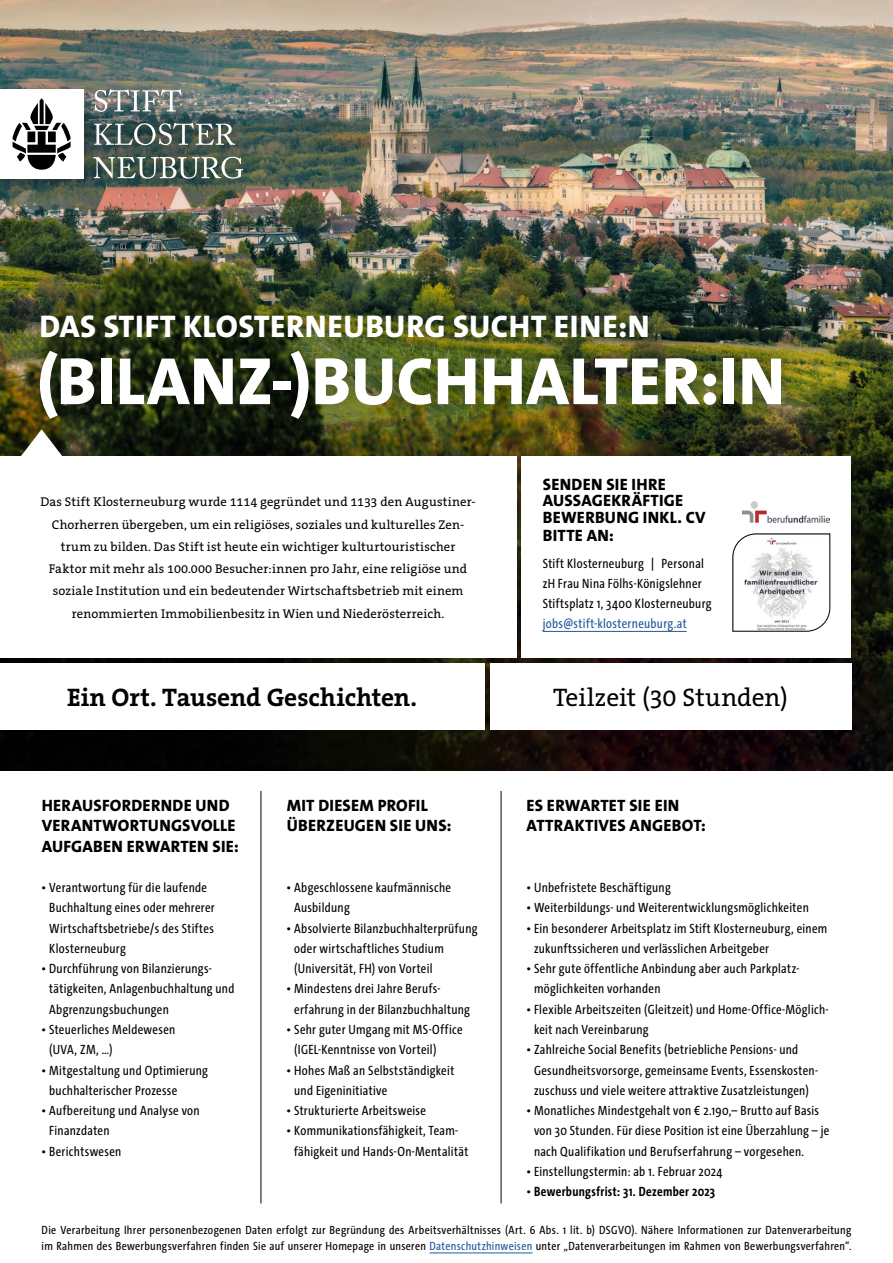
<style>
.page{position:relative;width:893px;height:1263px;background:#fff}
.page>*{position:absolute;margin:0;border:0;box-sizing:border-box;transform-origin:0 0}
.t1{font:800 67.5px "The Sans B W8";letter-spacing:.005em;color:#fff}
.t2{font:800 31.5px "The Sans B W8";letter-spacing:.015em;color:#fff}
.t3{font:700 25.5px "The Serif B W7";color:#000}
.t4{font:25.5px "The Serif B W5 Plain";color:#000}
.t5{font:800 16.5px/20.2px "The Sans B W8";letter-spacing:.015em;color:#000}
.t6{font:13.5px/20.2px "The Sans Cd LF5 Plain";letter-spacing:.02em;color:#000}
.t7{font:700 13.5px "The Sans Cd LF7";letter-spacing:.025em;color:#000}
.t8{font:13.5px "The Sans Cd LF5 Plain";letter-spacing:.025em;color:#22599b}
.t9{font:12.75px/22.4px "The Serif B W5 Plain";letter-spacing:.01em;color:#000;text-align:center}
.t10{font:12px/16.2px "The Sans Cd LF5 Plain";letter-spacing:.025em;color:#000}
.s1{font-family:"The Sans Cd LF5 Plain";font-weight:400}
.s2{color:#22599b}
</style>
<div class="page">
<img style="left:0;top:0;width:893px;height:771px">
<div style="left:0;top:66px;width:264px;height:136px;background:#000;opacity:.5"></div>
<svg style="left:94px;top:89px;width:88px;height:23px;background:#8f9693"></svg>
<svg style="left:94px;top:123px;width:141px;height:22px;background:#6d7b77"></svg>
<svg style="left:93px;top:157px;width:150px;height:22px;background:#6f7f76"></svg>
<div style="left:0;top:89px;width:83px;height:90px;background:#fff"></div>
<svg style="left:13px;top:98px;width:58px;height:72px"></svg>
<div style="left:17px;top:292px;width:788px;height:148px;background:#000;opacity:.5"></div>
<svg style="left:21px;top:429px;width:41px;height:27px"></svg>
<div style="left:522px;top:456px;width:329px;height:202px;background:#fff"></div>
<hr style="left:543px;top:631px;width:144px;height:1px;background:#22599b">
<div style="left:0;top:456px;width:516px;height:202px;background:#fff"></div>
<div style="left:0;top:663px;width:484px;height:67px;background:#fff"></div>
<div style="left:490px;top:663px;width:361px;height:67px;background:#fff"></div>
<svg style="left:732px;top:533px;width:98px;height:99px"></svg>
<img style="left:742px;top:501px;width:87px;height:22px">
<hr style="left:429px;top:1253px;width:103px;height:1px;background:#22599b">
<hr style="left:261px;top:791px;width:1px;height:412px;background:#000">
<hr style="left:501px;top:791px;width:1px;height:412px;background:#000">
<p class="t2" style="left:40px;top:306px;width:611px">DAS STIFT KLOSTERNEUBURG SUCHT EINE:N</p>
<p class="t1" style="left:37px;top:338px;width:749px">(BILANZ-)BUCHHALTER:IN</p>
<p class="t9" style="left:40px;top:491px;width:437px">Das Stift Klosterneuburg wurde 1114 gegründet und 1133 den Augustiner-Chorherren übergeben, um ein religiöses, soziales und kulturelles Zen&shy;trum zu bilden. Das Stift ist heute ein wichtiger kulturtouristischer Faktor mit mehr als 100.000 Besucher:innen pro Jahr, eine religiöse und soziale Institution und ein bedeutender Wirtschaftsbetrieb mit einem renommierten Immobilienbesitz in Wien und Niederösterreich.</p>
<p class="t5" style="left:543px;top:476px;width:164px;line-height:16.5px">SENDEN SIE IHRE<br>AUSSAGEKRÄFTIGE<br>BEWERBUNG INKL. CV</p>
<p class="t5" style="left:543px;top:525px;width:73px">BITTE AN:</p>
<p class="t6" style="left:543px;top:552px;width:163px">Stift Klosterneuburg | Personal</p>
<p class="t6" style="left:543px;top:573px;width:160px">zH Frau Nina Fölhs-Königslehner</p>
<p class="t6" style="left:543px;top:593px;width:170px">Stiftsplatz 1, 3400 Klosterneuburg</p>
<p class="t8" style="left:543px;top:615px;width:145px">jobs@stift-klosterneuburg.at</p>
<p class="t3" style="left:67px;top:681px;width:351px">Ein Ort. Tausend Geschichten.</p>
<p class="t4" style="left:553px;top:681px;width:236px">Teilzeit (30 Stunden)</p>
<p class="t5" style="left:42px;top:796px;width:199px">HERAUSFORDERNDE UND<br>VERANTWORTUNGSVOLLE<br>AUFGABEN ERWARTEN SIE:</p>
<p class="t6" style="left:49px;top:877px;width:167px;text-indent:-8px">• Verantwortung für die laufende<br>Buchhaltung eines oder mehrerer<br>Wirtschaftsbetriebe/s des Stiftes<br>Klosterneuburg</p>
<p class="t6" style="left:49px;top:958px;width:187px;text-indent:-8px">• Durchführung von Bilanzierungs&shy;tätigkeiten, Anlagenbuchhaltung und<br>Abgrenzungsbuchungen</p>
<p class="t6" style="left:49px;top:1019px;width:128px;text-indent:-8px">• Steuerliches Meldewesen (UVA, ZM, …)</p>
<p class="t6" style="left:49px;top:1059px;width:160px;text-indent:-8px">• Mitgestaltung und Optimierung buchhalterischer Prozesse</p>
<p class="t6" style="left:49px;top:1100px;width:152px;text-indent:-8px">• Aufbereitung und Analyse von<br>Finanzdaten</p>
<p class="t6" style="left:42px;top:1140px;width:81px">• Berichtswesen</p>
<p class="t5" style="left:287px;top:796px;width:166px">MIT DIESEM PROFIL<br>ÜBERZEUGEN SIE UNS:</p>
<p class="t6" style="left:294px;top:877px;width:158px;text-indent:-8px">• Abgeschlossene kaufmännische<br>Ausbildung</p>
<p class="t6" style="left:294px;top:918px;width:185px;text-indent:-8px">• Absolvierte Bilanzbuchhalterprüfung oder wirtschaftliches Studium (Universität, FH) von Vorteil</p>
<p class="t6" style="left:294px;top:978px;width:177px;text-indent:-8px">• Mindestens drei Jahre Berufs&shy;erfahrung in der Bilanzbuchhaltung</p>
<p class="t6" style="left:294px;top:1019px;width:170px;text-indent:-8px">• Sehr guter Umgang mit MS-Office (IGEL-Kenntnisse von Vorteil)</p>
<p class="t6" style="left:294px;top:1059px;width:162px;text-indent:-8px">• Hohes Maß an Selbstständigkeit und Eigeninitiative</p>
<p class="t6" style="left:287px;top:1100px;width:141px">• Strukturierte Arbeitsweise</p>
<p class="t6" style="left:294px;top:1120px;width:176px;text-indent:-8px">• Kommunikationsfähigkeit, Team&shy;fähigkeit und Hands-On-Mentalität</p>
<p class="t5" style="left:527px;top:796px;width:181px">ES ERWARTET SIE EIN<br>ATTRAKTIVES ANGEBOT:</p>
<p class="t6" style="left:526px;top:877px;width:146px">• Unbefristete Beschäftigung</p>
<p class="t6" style="left:526px;top:897px;width:284px">• Weiterbildungs- und Weiterentwicklungsmöglichkeiten</p>
<p class="t6" style="left:534px;top:918px;width:295px;text-indent:-8px">• Ein besonderer Arbeitsplatz im Stift Klosterneuburg, einem zukunftssicheren und verlässlichen Arbeitgeber</p>
<p class="t6" style="left:534px;top:958px;width:267px;text-indent:-8px">• Sehr gute öffentliche Anbindung aber auch Parkplatz&shy;möglichkeiten vorhanden</p>
<p class="t6" style="left:534px;top:999px;width:296px;text-indent:-8px">• Flexible Arbeitszeiten (Gleitzeit) und Home-Office-Möglich&shy;keit nach Vereinbarung</p>
<p class="t6" style="left:534px;top:1039px;width:285px;text-indent:-8px">• Zahlreiche Social Benefits (betriebliche Pensions- und<br>Gesundheitsvorsorge, gemeinsame Events, Essenskosten&shy;zuschuss und viele weitere attraktive Zusatzleistungen)</p>
<p class="t6" style="left:534px;top:1100px;width:297px;text-indent:-8px">• Monatliches Mindestgehalt von € 2.190,– Brutto auf Basis von 30 Stunden. Für diese Position ist eine Überzahlung – je nach Qualifikation und Berufserfahrung – vorgesehen.</p>
<p class="t6" style="left:526px;top:1161px;width:198px">• Einstellungstermin: ab 1. Februar 2024</p>
<p class="t7" style="left:526px;top:1183px;width:190px"><span class="s1">•</span> Bewerbungsfrist: 31. Dezember 2023</p>
<p class="t10" style="left:42px;top:1221px;width:811px">Die Verarbeitung Ihrer personenbezogenen Daten erfolgt zur Begründung des Arbeitsverhältnisses (Art. 6 Abs. 1 lit. b) DSGVO). Nähere Informationen zur Datenverarbeitung im Rahmen des Bewerbungsverfahren finden Sie auf unserer Homepage in unseren <span class="s2">Datenschutzhinweisen</span> unter „Datenverarbeitungen im Rahmen von Bewerbungsverfahren“.</p>
</div>
